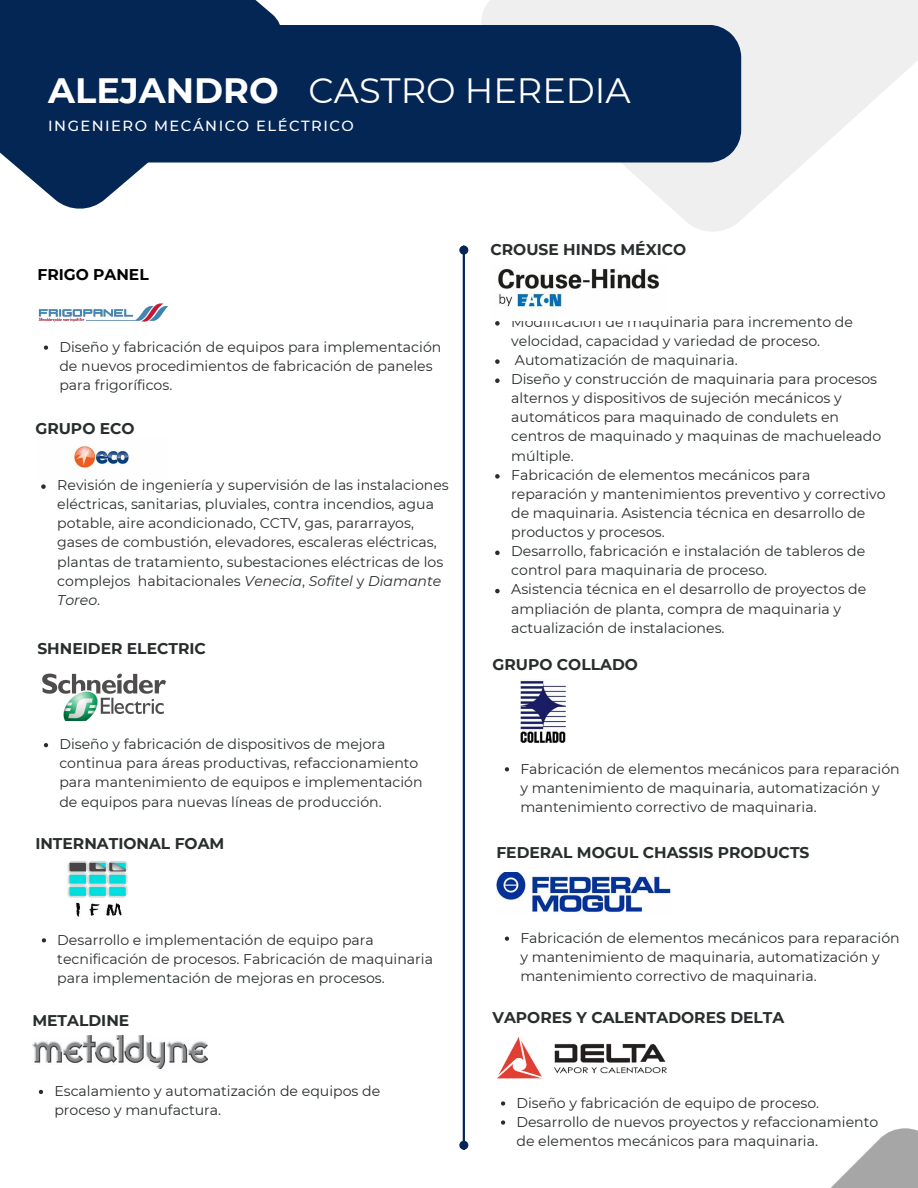
<style>
.page{position:relative;width:918px;height:1188px;background:#fff}
.page>*{position:absolute;margin:0;border:0;box-sizing:border-box;transform-origin:0 0}
.t1{font:35.1px "Montserrat";color:#fff}
.t2{font:700 35.1px "Montserrat";color:#fff}
.t3{font:700 15.45px "Montserrat";color:#292d2d}
.t4{font:700 15.45px "Montserrat";color:#000}
.t5{font:500 14.7px "Montserrat";letter-spacing:.1em;color:#fff}
.t6{font:14.1px/19.2px "Montserrat";color:#292d2d}
.s1{font-style:italic}
</style>
<div class="page">
<svg style="left:0;top:0;width:280px;height:209px;fill:#042654"></svg>
<div style="left:481px;top:0;width:437px;height:233px;background:linear-gradient(to right,#f9f9f9,#f3f3f3)"></div>
<div style="left:79px;top:25px;width:662px;height:138px;background:#042654"></div>
<svg style="left:831px;top:1128px;width:87px;height:60px"></svg>
<svg style="left:838px;top:1145px;width:80px;height:43px;fill:#a6a6a6"></svg>
<svg style="left:44px;top:346px;width:4px;height:4px"></svg>
<svg style="left:41px;top:484px;width:5px;height:5px"></svg>
<hr style="left:463px;top:254px;width:2px;height:887px;background:#042654">
<div style="left:460px;top:247px;width:7px;height:6px;background:#042654;border-radius:50%"></div>
<div style="left:459px;top:246px;width:9px;height:9px;border:2px solid #042654;border-radius:50%"></div>
<div style="left:460px;top:1142px;width:7px;height:7px;background:#042654;border-radius:50%"></div>
<div style="left:459px;top:1141px;width:9px;height:9px;border:2px solid #042654;border-radius:50%"></div>
<img style="left:38px;top:303px;width:130px;height:19px">
<img style="left:73px;top:446px;width:58px;height:24px">
<svg style="left:44px;top:743px;width:4px;height:4px"></svg>
<img style="left:42px;top:673px;width:124px;height:47px">
<svg style="left:42px;top:938px;width:4px;height:4px"></svg>
<img style="left:67px;top:861px;width:61px;height:56px">
<svg style="left:495px;top:321px;width:5px;height:5px"></svg>
<svg style="left:495px;top:359px;width:5px;height:5px"></svg>
<svg style="left:495px;top:378px;width:5px;height:5px"></svg>
<svg style="left:495px;top:474px;width:5px;height:5px"></svg>
<svg style="left:495px;top:551px;width:5px;height:4px"></svg>
<svg style="left:495px;top:589px;width:5px;height:4px"></svg>
<img style="left:498px;top:269px;width:161px;height:41px">
<svg style="left:505px;top:767px;width:4px;height:4px"></svg>
<img style="left:521px;top:680px;width:45px;height:63px">
<svg style="left:39px;top:1090px;width:4px;height:4px"></svg>
<img style="left:32px;top:1035px;width:176px;height:33px">
<svg style="left:505px;top:937px;width:4px;height:4px"></svg>
<img style="left:496px;top:873px;width:176px;height:40px">
<img style="left:497px;top:1037px;width:170px;height:42px">
<svg style="left:501px;top:1101px;width:4px;height:5px"></svg>
<svg style="left:501px;top:1120px;width:4px;height:5px"></svg>
<h1 class="t2" style="left:48px;top:69px;width:232px">ALEJANDRO</h1>
<p class="t5" style="left:48px;top:117px;width:307px">INGENIERO MECÁNICO ELÉCTRICO</p>
<h1 class="t1" style="left:309px;top:69px;width:324px">CASTRO HEREDIA</h1>
<p class="t4" style="left:37px;top:265px;width:113px">FRIGO PANEL</p>
<p class="t6" style="left:59px;top:337px;width:384px">Diseño y fabricación de equipos para implementación de nuevos procedimientos de fabricación de paneles para frigoríficos.</p>
<p class="t3" style="left:35px;top:420px;width:101px">GRUPO ECO</p>
<p class="t6" style="left:57px;top:475px;width:393px">Revisión de ingeniería y supervisión de las instalaciones eléctricas, sanitarias, pluviales, contra incendios, agua potable, aire acondicionado, CCTV, gas, pararrayos, gases de combustión, elevadores, escaleras eléctricas, plantas de tratamiento, subestaciones eléctricas de los complejos habitacionales <span class="s1">Venecia</span>, <span class="s1">Sofitel</span> y <span class="s1">Diamante Toreo</span>.</p>
<p class="t3" style="left:37px;top:639px;width:170px">SHNEIDER ELECTRIC</p>
<p class="t6" style="left:59px;top:735px;width:365px">Diseño y fabricación de dispositivos de mejora continua para áreas productivas, refaccionamiento para mantenimiento de equipos e implementación de equipos para nuevas líneas de producción.</p>
<p class="t3" style="left:35px;top:834px;width:191px">INTERNATIONAL FOAM</p>
<p class="t6" style="left:57px;top:930px;width:377px">Desarrollo e implementación de equipo para tecnificación de procesos. Fabricación de maquinaria para implementación de mejoras en procesos.</p>
<p class="t3" style="left:32px;top:1011px;width:98px">METALDINE</p>
<p class="t6" style="left:54px;top:1082px;width:327px">Escalamiento y automatización de equipos de proceso y manufactura.</p>
<p class="t3" style="left:490px;top:240px;width:197px">CROUSE HINDS MÉXICO</p>
<p class="t6" style="left:511px;top:312px;width:376px">Modificación de maquinaria para incremento de velocidad, capacidad y variedad de proceso.<br>Automatización de maquinaria.<br>Diseño y construcción de maquinaria para procesos alternos y dispositivos de sujeción mecánicos y automáticos para maquinado de condulets en centros de maquinado y maquinas de machueleado múltiple.<br>Fabricación de elementos mecánicos para reparación y mantenimientos preventivo y correctivo de maquinaria. Asistencia técnica en desarrollo de productos y procesos.<br>Desarrollo, fabricación e instalación de tableros de control para maquinaria de proceso.<br>Asistencia técnica en el desarrollo de proyectos de ampliación de planta, compra de maquinaria y actualización de instalaciones.</p>
<p class="t3" style="left:493px;top:655px;width:147px">GRUPO COLLADO</p>
<p class="t6" style="left:520px;top:759px;width:381px">Fabricación de elementos mecánicos para reparación y mantenimiento de maquinaria, automatización y mantenimiento correctivo de maquinaria.</p>
<p class="t3" style="left:496px;top:843px;width:315px">FEDERAL MOGUL CHASSIS PRODUCTS</p>
<p class="t6" style="left:520px;top:928px;width:381px">Fabricación de elementos mecánicos para reparación y mantenimiento de maquinaria, automatización y mantenimiento correctivo de maquinaria.</p>
<p class="t3" style="left:493px;top:1008px;width:293px">VAPORES Y CALENTADORES DELTA</p>
<p class="t6" style="left:516px;top:1093px;width:363px">Diseño y fabricación de equipo de proceso.<br>Desarrollo de nuevos proyectos y refaccionamiento de elementos mecánicos para maquinaria.</p>
</div>
